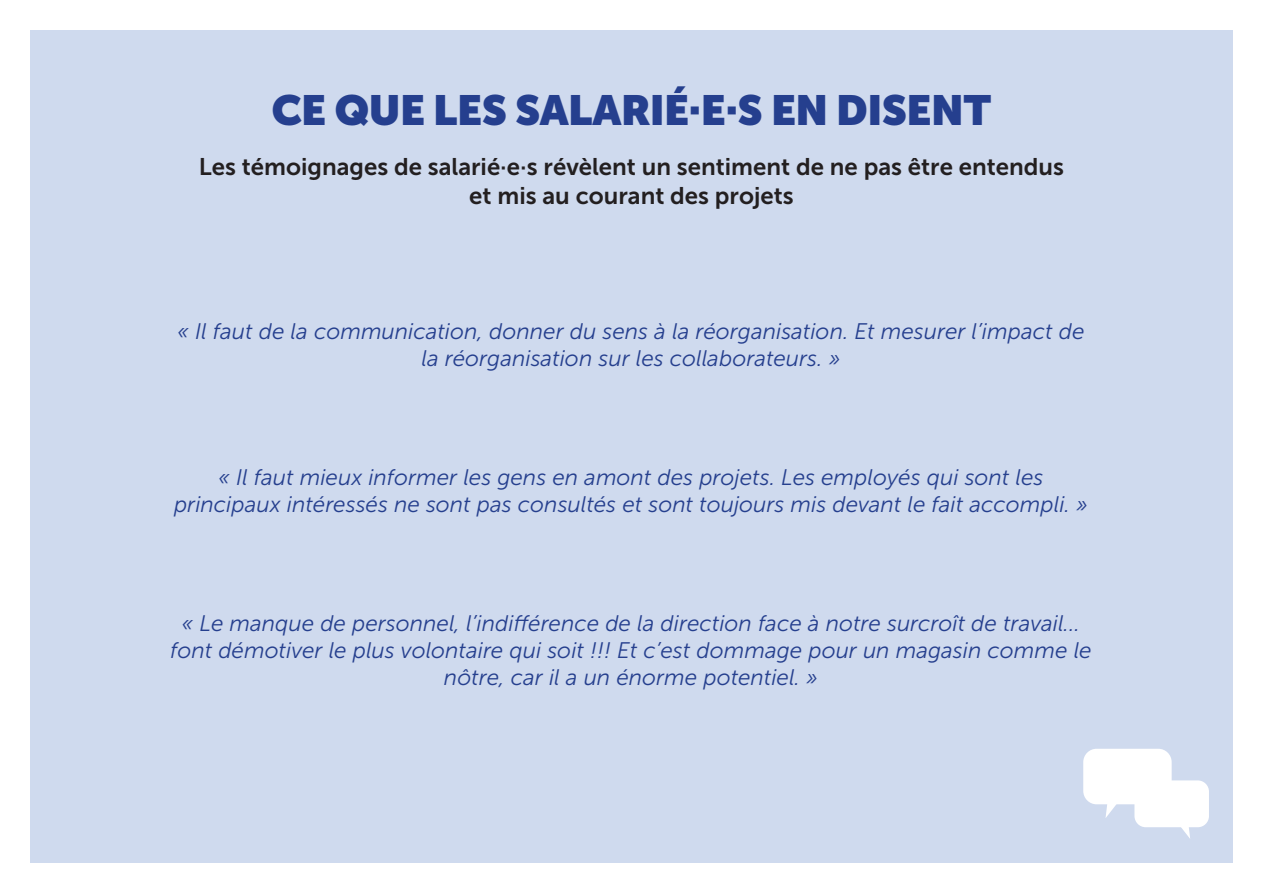
<style>
.page{position:relative;width:1263px;height:893px;background:#fff}
.page>*{position:absolute;margin:0;border:0;box-sizing:border-box;transform-origin:0 0}
.t1{font:900 42px "Museo Sans Display";color:#253f8e}
.t2{font:24px/28.8px "Museo Sans 700";color:#231f20;text-align:center}
.t3{font:italic 22.5px/27px "Museo Sans 300";color:#253f8e;text-align:center}
</style>
<div class="page">
<div style="left:30px;top:30px;width:1203px;height:833px;background:#cfdaee"></div>
<div style="left:1083px;top:749px;width:89px;height:55px;background:#fff;border-radius:13px"></div>
<svg style="left:1105px;top:804px;width:15px;height:14px"></svg>
<div style="left:1134px;top:780px;width:75px;height:47px;background:#fff;border-radius:11px"></div>
<svg style="left:1178px;top:827px;width:12px;height:11px"></svg>
<h1 class="t1" style="left:272px;top:86px;width:721px">CE QUE LES SALARIÉ·E·S EN DISENT</h1>
<p class="t2" style="left:199px;top:153px;width:866px">Les témoignages de salarié·e·s révèlent un sentiment de ne pas être entendus et mis au courant des projets</p>
<p class="t3" style="left:177px;top:318px;width:908px">« Il faut de la communication, donner du sens à la réorganisation. Et mesurer l’impact de la réorganisation sur les collaborateurs. »</p>
<p class="t3" style="left:174px;top:464px;width:915px">« Il faut mieux informer les gens en amont des projets. Les employés qui sont les principaux intéressés ne sont pas consultés et sont toujours mis devant le fait accompli. »</p>
<p class="t3" style="left:170px;top:610px;width:923px">« Le manque de personnel, l’indifférence de la direction face à notre surcroît de travail... font démotiver le plus volontaire qui soit !!! Et c’est dommage pour un magasin comme le nôtre, car il a un énorme potentiel. »</p>
</div>
